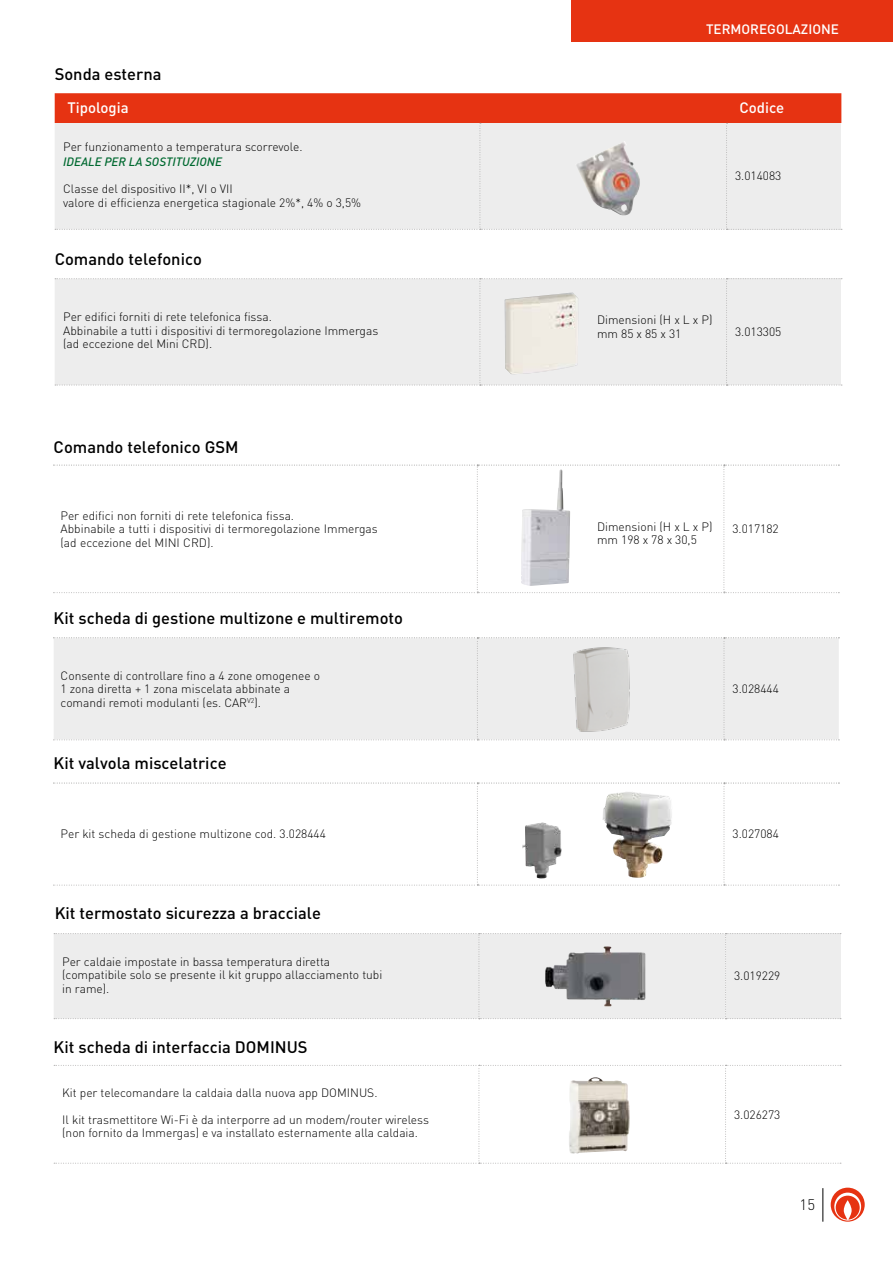
<style>
.page{position:relative;width:893px;height:1263px;background:#fff}
.page>*{position:absolute;margin:0;border:0;box-sizing:border-box;transform-origin:0 0}
.t1{font:500 16.5px "DIN";color:#000}
.t2{font:500 15px "DIN";color:#fff}
.t3{font:300 15px "DIN";color:#000}
.t4{font:500 13.5px "DIN";color:#fff}
.t5{font:300 12px/13.5px "DIN";color:#000}
.t6{font:italic 500 12px "DIN";color:#006930}
</style>
<div class="page">
<svg style="left:54px;top:1065px;width:787px;height:99px"></svg>
<svg style="left:55px;top:93px;width:787px;height:137px;background:#ebc2bb"></svg>
<svg style="left:54px;top:783px;width:785px;height:103px"></svg>
<div style="left:54px;top:637px;width:785px;height:103px;background:#ededed"></div>
<div style="left:54px;top:933px;width:787px;height:86px;background:#ededed"></div>
<img style="left:545px;top:946px;width:101px;height:60px">
<img style="left:569px;top:1080px;width:61px;height:73px">
<img style="left:571px;top:646px;width:60px;height:87px">
<img style="left:522px;top:791px;width:150px;height:87px">
<img style="left:575px;top:141px;width:66px;height:74px">
<svg style="left:54px;top:465px;width:785px;height:128px"></svg>
<img style="left:521px;top:469px;width:49px;height:117px">
<div style="left:55px;top:278px;width:787px;height:108px;background:#ededed"></div>
<img style="left:505px;top:293px;width:74px;height:81px">
<hr style="left:822px;top:1188px;width:1px;height:34px;background:#000">
<svg style="left:831px;top:1187px;width:34px;height:35px"></svg>
<div style="left:571px;top:0;width:322px;height:41px;background:#e63312"></div>
<h1 class="t1" style="left:55px;top:64px;width:108px">Sonda esterna</h1>
<p class="t4" style="left:706px;top:20px;width:134px">TERMOREGOLAZIONE</p>
<p class="t2" style="left:67px;top:98px;width:63px">Tipologia</p>
<p class="t2" style="left:739px;top:98px;width:46px">Codice</p>
<p class="t5" style="left:63px;top:140px;width:241px">Per funzionamento a temperatura scorrevole.</p>
<p class="t6" style="left:63px;top:154px;width:160px">IDEALE PER LA SOSTITUZIONE</p>
<p class="t5" style="left:63px;top:182px;width:299px">Classe del dispositivo II*, VI o VII<br>valore di efficienza energetica stagionale 2%*, 4% o 3,5%</p>
<p class="t5" style="left:735px;top:169px;width:48px">3.014083</p>
<h1 class="t1" style="left:55px;top:249px;width:149px">Comando telefonico</h1>
<p class="t5" style="left:63px;top:310px;width:317px">Per edifici forniti di rete telefonica fissa.<br>Abbinabile a tutti i dispositivi di termoregolazione Immergas (ad eccezione del Mini CRD).</p>
<h1 class="t1" style="left:54px;top:436px;width:186px">Comando telefonico GSM</h1>
<p class="t5" style="left:61px;top:508px;width:319px">Per edifici non forniti di rete telefonica fissa.<br>Abbinabile a tutti i dispositivi di termoregolazione Immergas (ad eccezione del MINI CRD).</p>
<h1 class="t1" style="left:54px;top:608px;width:351px">Kit scheda di gestione multizone e multiremoto</h1>
<p class="t5" style="left:61px;top:668px;width:261px">Consente di controllare fino a 4 zone omogenee o<br>1 zona diretta + 1 zona miscelata abbinate a comandi remoti modulanti (es. CAR<sup>V2</sup>).</p>
<h1 class="t1" style="left:54px;top:753px;width:174px">Kit valvola miscelatrice</h1>
<p class="t5" style="left:597px;top:313px;width:117px">Dimensioni (H x L x P) mm 85 x 85 x 31</p>
<p class="t5" style="left:735px;top:325px;width:48px">3.013305</p>
<p class="t5" style="left:597px;top:519px;width:117px">Dimensioni (H x L x P) mm 198 x 78 x 30,5</p>
<p class="t5" style="left:732px;top:522px;width:48px">3.017182</p>
<p class="t5" style="left:732px;top:682px;width:48px">3.028444</p>
<p class="t5" style="left:61px;top:827px;width:267px">Per kit scheda di gestione multizone cod. 3.028444</p>
<p class="t5" style="left:732px;top:827px;width:48px">3.027084</p>
<h1 class="t1" style="left:55px;top:902px;width:268px">Kit termostato sicurezza a bracciale</h1>
<p class="t5" style="left:62px;top:954px;width:322px">Per caldaie impostate in bassa temperatura diretta (compatibile solo se presente il kit gruppo allacciamento tubi in rame).</p>
<h1 class="t1" style="left:54px;top:1036px;width:255px">Kit scheda di interfaccia DOMINUS</h1>
<p class="t5" style="left:62px;top:1086px;width:317px">Kit per telecomandare la caldaia dalla nuova app DOMINUS.</p>
<p class="t5" style="left:62px;top:1113px;width:368px">Il kit trasmettitore Wi-Fi è da interporre ad un modem/router wireless (non fornito da Immergas) e va installato esternamente alla caldaia.</p>
<p class="t5" style="left:734px;top:969px;width:48px">3.019229</p>
<p class="t5" style="left:734px;top:1107px;width:48px">3.026273</p>
<p class="t3" style="left:800px;top:1195px;width:17px">15</p>
</div>
